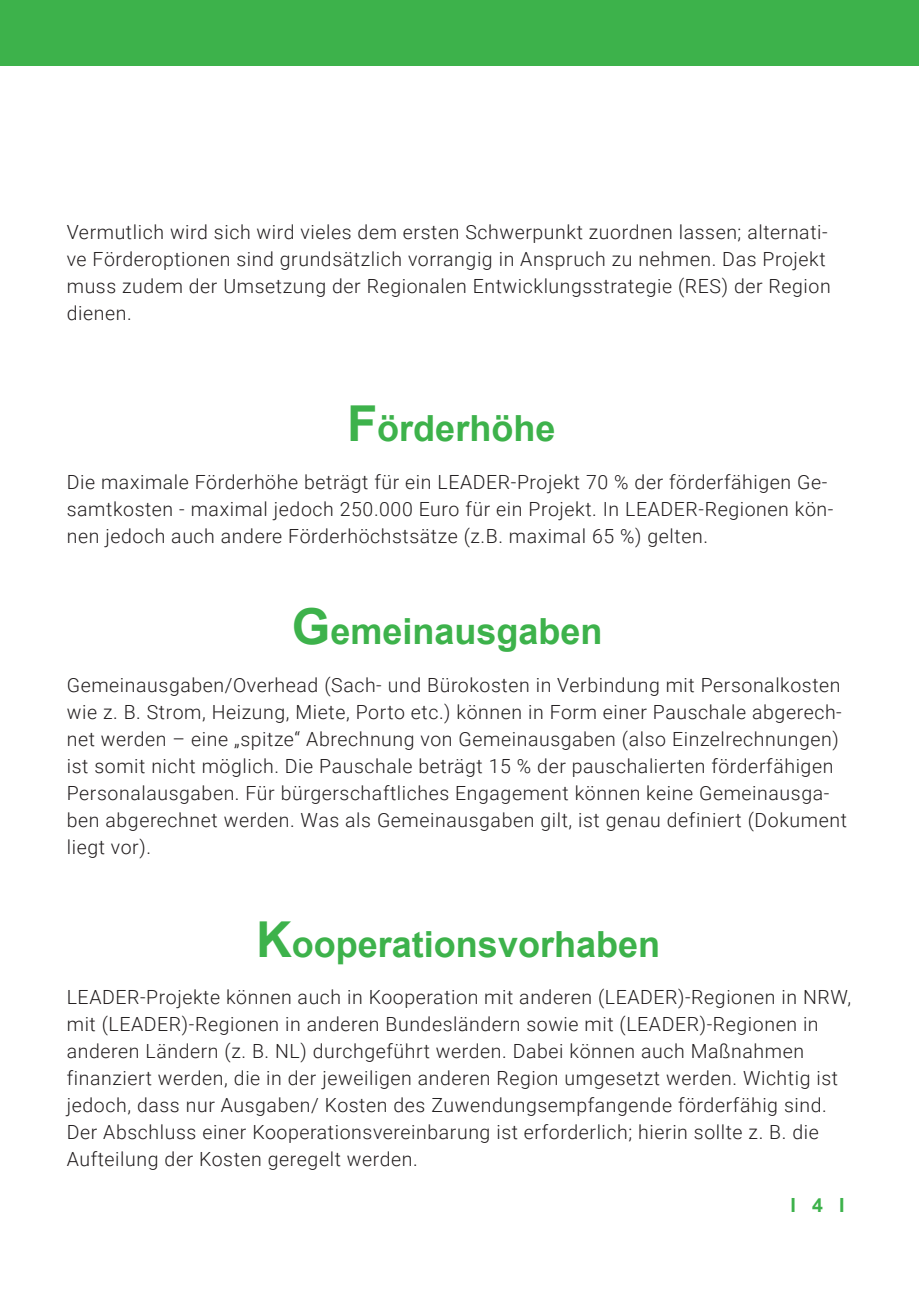
<style>
.page{position:relative;width:919px;height:1289px;background:#fff}
.page>*{position:absolute;margin:0;border:0;box-sizing:border-box;transform-origin:0 0}
.t1{font:700 36px "Arial";color:#3db24b}
.t2{font:300 19.5px/27px "Roboto";letter-spacing:.03em;color:#231f20}
.t3{font:700 19.5px "Arial";color:#3db24b}
.s1{font-size:49.5px}
</style>
<div class="page">
<div style="left:0;top:0;width:918px;height:66px;background:#3db24b"></div>
<p class="t2" style="left:67px;top:219px;width:765px">Vermutlich wird sich wird vieles dem ersten Schwerpunkt zuordnen lassen; alternati&shy;ve Förderoptionen sind grundsätzlich vorrangig in Anspruch zu nehmen. Das Projekt muss zudem der Umsetzung der Regionalen Entwicklungsstrategie (RES) der Region dienen.</p>
<h1 class="t1" style="left:347px;top:415px;width:210px"><span class="s1">F</span>örderhöhe</h1>
<p class="t2" style="left:67px;top:469px;width:768px">Die maximale Förderhöhe beträgt für ein LEADER-Projekt 70 % der förderfähigen Ge&shy;samtkosten - maximal jedoch 250.000 Euro für ein Projekt. In LEADER-Regionen kön&shy;nen jedoch auch andere Förderhöchstsätze (z.B. maximal 65 %) gelten.</p>
<h1 class="t1" style="left:292px;top:618px;width:312px"><span class="s1">G</span>emeinausgaben</h1>
<p class="t2" style="left:67px;top:672px;width:781px">Gemeinausgaben/Overhead (Sach- und Bürokosten in Verbindung mit Personalkosten wie z. B. Strom, Heizung, Miete, Porto etc.) können in Form einer Pauschale abgerech&shy;net werden – eine „spitze“ Abrechnung von Gemeinausgaben (also Einzelrechnungen) ist somit nicht möglich. Die Pauschale beträgt 15 % der pauschalierten förderfähigen Personalausgaben. Für bürgerschaftliches Engagement können keine Gemeinausga&shy;ben abgerechnet werden. Was als Gemeinausgaben gilt, ist genau definiert (Dokument liegt vor).</p>
<h1 class="t1" style="left:256px;top:930px;width:405px"><span class="s1">K</span>ooperationsvorhaben</h1>
<p class="t2" style="left:67px;top:985px;width:785px">LEADER-Projekte können auch in Kooperation mit anderen (LEADER)-Regionen in NRW, mit (LEADER)-Regionen in anderen Bundesländern sowie mit (LEADER)-Regionen in anderen Ländern (z. B. NL) durchgeführt werden. Dabei können auch Maßnahmen finanziert werden, die in der jeweiligen anderen Region umgesetzt werden. Wichtig ist jedoch, dass nur Ausgaben/ Kosten des Zuwendungsempfangende förderfähig sind.<br>Der Abschluss einer Kooperationsvereinbarung ist erforderlich; hierin sollte z. B. die Aufteilung der Kosten geregelt werden.</p>
<p class="t3" style="left:790px;top:1197px;width:56px">I 4 I</p>
</div>
